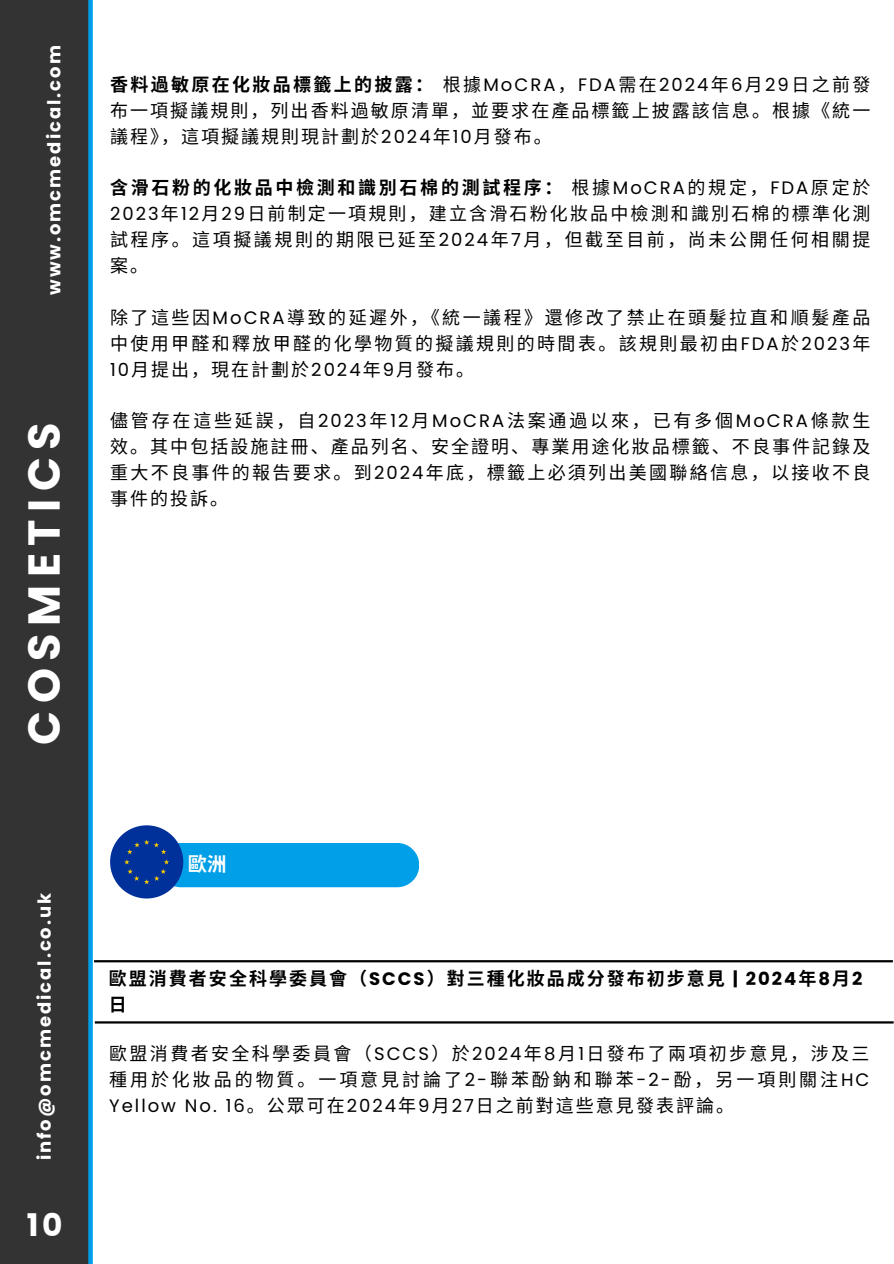
<style>
.page{position:relative;width:894px;height:1264px;background:#fff}
.page>*{position:absolute;margin:0;border:0;box-sizing:border-box;transform-origin:0 0}
.t1{font:700 44.7px "Poppins";letter-spacing:.165em;color:#fff}
.t2{font:700 31.2px "Poppins";color:#fff}
.t3{font:700 23.1px "Poppins";color:#fff}
.t4{font:23.1px "Poppins";color:#fff}
.t5{font:700 19.35px "Noto Sans CJ Ksc";color:#fff}
.t6{font:18px/25.8px "Noto Sans CJ Ksc";letter-spacing:.125em;color:#000;text-align:justify}
.t7{font:700 18px/25.8px "Noto Sans CJ Ksc";letter-spacing:.11em;color:#000}
.t8{font:700 18px "Poppins";letter-spacing:.11em;color:#fff}
.s1{font-weight:700}
.s2{font-family:"Poppins"}
</style>
<div class="page">
<div style="left:0;top:0;width:89px;height:1263px;background:#333"></div>
<div style="left:88px;top:0;width:5px;height:1263px;background:#009fe7"></div>
<div style="left:158px;top:843px;width:261px;height:44px;background:#009fe7;border-radius:22px"></div>
<svg style="left:110px;top:825px;width:73px;height:73px"></svg>
<hr style="left:95px;top:1021px;width:798px;height:2px;background:#000">
<hr style="left:94px;top:960px;width:798px;height:2px;background:#000">
<p class="t8" style="left:42px;top:295px;width:251px;rotate:-90deg">www.omcmedical.com</p>
<p class="t1" style="left:13px;top:745px;width:324px;rotate:-90deg">COSMETICS</p>
<p class="t8" style="left:32px;top:1160px;width:269px;rotate:-90deg">info@omcmedical.co.uk</p>
<h3 class="t4" style="left:39px;top:1200px;width:16px">5</h3>
<p class="t2" style="left:27px;top:1203px;width:37px">10</p>
<h1 class="t3" style="left:43px;top:1206px;width:15px">2</h1>
<h1 class="t3" style="left:32px;top:1206px;width:22px">1<sub>5</sub></h1>
<p class="t6" style="left:110px;top:70px;width:761px"><span class="s1">香料過敏原在化妝品標籤上的披露：</span>根據<span class="s2">MoCRA</span>，<span class="s2">FDA</span>需在<span class="s2">2024</span>年<span class="s2">6</span>月 <span class="s2">29</span>日之前發布一項擬議規則，列出香料過敏原清單，並要求在產品標籤上披露該信息。根據《統一議程》，這項擬議規則現計劃於<span class="s2">2024</span>年<span class="s2">10</span>月發布。</p>
<p class="t6" style="left:110px;top:174px;width:761px"><span class="s1">含滑石粉的化妝品中檢測和識別石棉的測試程序：</span>根據<span class="s2">MoCRA</span>的規定，<span class="s2">FDA</span>原定於<span class="s2">2023</span>年<span class="s2">12</span>月 <span class="s2">29</span>日前制定一項規則，建立含滑石粉化妝品中檢測和識別石棉的標準化測試程序。這項擬議規則的期限已延至<span class="s2">2024</span>年<span class="s2">7</span>月，但截至目前，尚未公開任何相關提案。</p>
<h3 class="t6" style="left:110px;top:303px;width:761px">除了這些因<span class="s2">MoCRA</span>導致的延遲外，《統一議程》還修改了禁止在頭髮拉直和順髮產品中使用甲醛和釋放甲醛的化學物質的擬議規則的時間表。該規則最初由<span class="s2">FDA</span>於<span class="s2">2023</span>年<span class="s2">10</span>月提出，現在計劃於<span class="s2">2024</span>年<span class="s2">9</span>月發布。</h3>
<h2 class="t6" style="left:110px;top:407px;width:761px">儘管存在這些延誤，自 <span class="s2">2023</span>年<span class="s2">12</span>月 <span class="s2">MoCRA</span>法案通過以來，已有多個<span class="s2">MoCRA</span>條款生效。其中包括設施註冊、產品列名、安全證明、專業用途化妝品標籤、不良事件記錄及重大不良事件的報告要求。到<span class="s2">2024</span>年底，標籤上必須列出美國聯絡信息，以接收不良事件的投訴。</h2>
<p class="t5" style="left:188px;top:848px;width:40px">歐洲</p>
<p class="t7" style="left:109px;top:964px;width:754px">歐盟消費者安全科學委員會（<span class="s2">SCCS</span>）對三種化妝品成分發布初步意見 <span class="s2">| 2024</span>年<span class="s2">8</span>月 <span class="s2">2</span>日</p>
<p class="t6" style="left:109px;top:1039px;width:761px">歐盟消費者安全科學委員會（<span class="s2">SCCS</span>）於<span class="s2">2024</span>年<span class="s2">8</span>月 <span class="s2">1</span>日發布了兩項初步意見，涉及三種用於化妝品的物質。一項意見討論了<span class="s2">2-</span>聯苯酚鈉和聯苯<span class="s2">-2-</span>酚，另一項則關注<span class="s2">HC Yellow No. 16</span>。公眾可在<span class="s2">2024</span>年<span class="s2">9</span>月 <span class="s2">27</span>日之前對這些意見發表評論。</p>
</div>
